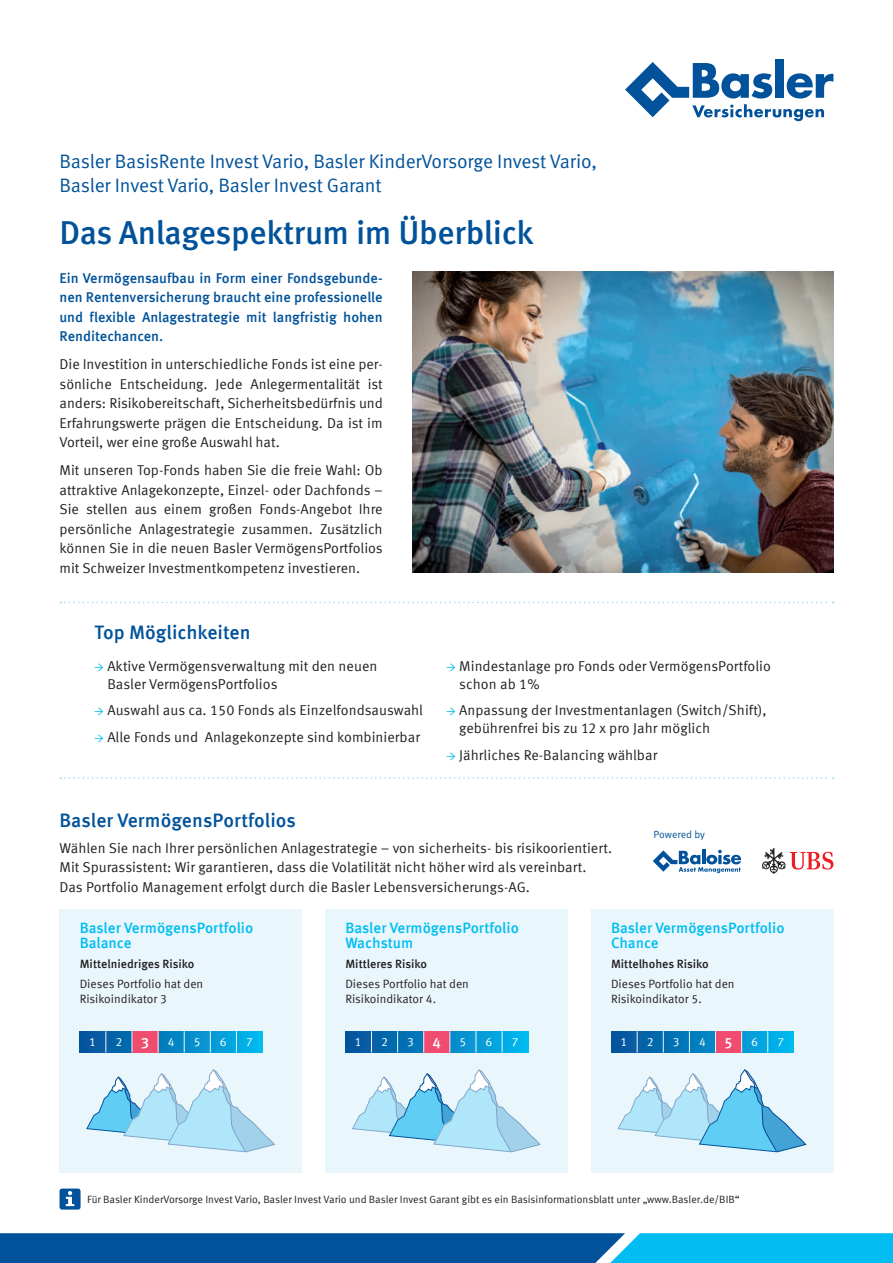
<style>
.page{position:relative;width:893px;height:1263px;background:#fff}
.page>*{position:absolute;margin:0;border:0;box-sizing:border-box;transform-origin:0 0}
._02_Headline{font:500 33px "Meta Pro";letter-spacing:-.01em;color:#01529a}
._01_Titel_Headline{font:19.5px/24px "Meta Pro Norm";letter-spacing:-.015em;color:#01529a}
._04_Copy{font:500 19.5px "Meta Offc";color:#01529a}
._04_Copy-2{font:500 15px/15px "Meta Offc";color:#01bdf2}
._04_Copy-3{font:500 15px "Meta Offc";color:#fff}
._04_Copy-4{font:14.25px/19.5px "Meta Offc Norm";color:#231f20}
._04_Copy-5{font:500 14.25px/19.5px "Meta Offc";color:#01529a;text-align:justify}
._04_Copy-6{font:12px/15px "Meta Offc Norm";color:#231f20}
._04_Copy-7{font:500 12px "Meta Offc";color:#231f20}
._04_Copy-8{font:12px "Meta Offc Norm";color:#fff}
._04_Copy-9{font:10.5px "Meta Offc Norm";color:#231f20}
.t1{font:10.35px "Meta Pro Norm";letter-spacing:-.005em;color:#01529a}
.s1{font-family:"Minion Pro";font-weight:600;color:#01bdf2}
</style>
<div class="page">
<svg style="left:0;top:1233px;width:893px;height:30px;background:#0675b6"></svg>
<img style="left:412px;top:272px;width:421px;height:301px">
<div style="left:775px;top:60px;width:9px;height:38px;background:#01529a"></div>
<svg style="left:625px;top:62px;width:208px;height:59px"></svg>
<div style="left:60px;top:1188px;width:21px;height:21px;background:#01529a;border-radius:3px"></div>
<svg style="left:66px;top:1191px;width:8px;height:15px"></svg>
<div style="left:60px;top:909px;width:242px;height:263px;background:#e9f7fd"></div>
<svg style="left:80px;top:1031px;width:183px;height:21px;background:#0587c5"></svg>
<div style="left:132px;top:1031px;width:26px;height:21px;background:#f04c6f"></div>
<svg style="left:105px;top:1031px;width:1px;height:21px"></svg>
<svg style="left:132px;top:1031px;width:1px;height:21px"></svg>
<svg style="left:158px;top:1031px;width:1px;height:21px"></svg>
<svg style="left:184px;top:1031px;width:1px;height:21px"></svg>
<svg style="left:210px;top:1031px;width:1px;height:21px"></svg>
<svg style="left:236px;top:1031px;width:1px;height:21px"></svg>
<div style="left:325px;top:909px;width:243px;height:263px;background:#e9f7fd"></div>
<svg style="left:345px;top:1031px;width:183px;height:21px;background:#0584c3"></svg>
<div style="left:424px;top:1031px;width:26px;height:21px;background:#f04c6f"></div>
<svg style="left:371px;top:1031px;width:1px;height:21px"></svg>
<svg style="left:397px;top:1031px;width:1px;height:21px"></svg>
<svg style="left:423px;top:1031px;width:1px;height:21px"></svg>
<svg style="left:449px;top:1031px;width:1px;height:21px"></svg>
<svg style="left:476px;top:1031px;width:1px;height:21px"></svg>
<svg style="left:502px;top:1031px;width:1px;height:21px"></svg>
<div style="left:591px;top:909px;width:242px;height:263px;background:#e9f7fd"></div>
<svg style="left:611px;top:1031px;width:183px;height:21px;background:#0382c1"></svg>
<div style="left:715px;top:1031px;width:27px;height:21px;background:#f04c6f"></div>
<svg style="left:637px;top:1031px;width:1px;height:21px"></svg>
<svg style="left:663px;top:1031px;width:1px;height:21px"></svg>
<svg style="left:689px;top:1031px;width:1px;height:21px"></svg>
<svg style="left:715px;top:1031px;width:1px;height:21px"></svg>
<svg style="left:741px;top:1031px;width:1px;height:21px"></svg>
<svg style="left:767px;top:1031px;width:1px;height:21px"></svg>
<svg style="left:60px;top:602px;width:774px;height:1px"></svg>
<svg style="left:60px;top:777px;width:774px;height:2px"></svg>
<svg style="left:87px;top:1069px;width:188px;height:83px"></svg>
<svg style="left:352px;top:1069px;width:189px;height:83px"></svg>
<svg style="left:618px;top:1069px;width:188px;height:83px"></svg>
<hr style="left:702px;top:849px;width:3px;height:15px;background:#01529a">
<svg style="left:653px;top:850px;width:88px;height:23px"></svg>
<svg style="left:762px;top:848px;width:71px;height:26px"></svg>
<p class="_01_Titel_Headline" style="left:60px;top:148px;width:539px">Basler BasisRente Invest Vario, Basler KinderVorsorge Invest Vario,<br>Basler Invest Vario, Basler Invest Garant</p>
<p class="_02_Headline" style="left:60px;top:207px;width:476px">Das Anlagespektrum im Überblick</p>
<p class="_04_Copy-5" style="left:60px;top:268px;width:325px">Ein Vermögensaufbau in Form einer Fondsgebunde&shy;nen Rentenversicherung braucht eine professionelle und flexible Anlagestrategie mit langfristig hohen Renditechancen.</p>
<p class="_04_Copy-4" style="left:60px;top:355px;width:325px;text-align:justify">Die Investition in unterschiedliche Fonds ist eine per&shy;sönliche Entscheidung. Jede Anlegermentalität ist anders: Risikobereitschaft, Sicherheitsbedürfnis und Erfahrungswerte prägen die Entscheidung. Da ist im Vorteil, wer eine große Auswahl hat.</p>
<p class="_04_Copy-4" style="left:60px;top:461px;width:325px;text-align:justify">Mit unseren Top-Fonds haben Sie die freie Wahl: Ob attraktive Anlagekonzepte, Einzel- oder Dachfonds – Sie stellen aus einem großen Fonds-Angebot Ihre persönliche Anlagestrategie zusammen. Zusätzlich können Sie in die neuen Basler VermögensPortfolios mit Schweizer Investmentkompetenz investieren.</p>
<p class="_04_Copy" style="left:95px;top:621px;width:157px">Top Möglichkeiten</p>
<p class="_04_Copy-4" style="left:107px;top:657px;width:272px;line-height:18px;text-indent:-13px"><span class="s1">→</span> Aktive Vermögensverwaltung mit den neuen<br>Basler VermögensPortfolios</p>
<p class="_04_Copy-4" style="left:95px;top:701px;width:330px"><span class="s1">→</span> Auswahl aus ca. 150 Fonds als Einzelfondsauswahl</p>
<p class="_04_Copy-4" style="left:95px;top:727px;width:327px"><span class="s1">→</span> Alle Fonds und Anlagekonzepte sind kombinierbar</p>
<p class="_04_Copy-4" style="left:459px;top:657px;width:313px;line-height:18px;text-indent:-13px"><span class="s1">→</span> Mindestanlage pro Fonds oder VermögensPortfolio schon ab 1%</p>
<p class="_04_Copy-4" style="left:459px;top:702px;width:309px;line-height:18px;text-indent:-13px"><span class="s1">→</span> Anpassung der Investmentanlagen (Switch/Shift), gebührenfrei bis zu 12 x pro Jahr möglich</p>
<p class="_04_Copy-4" style="left:446px;top:745px;width:212px"><span class="s1">→</span> Jährliches Re-Balancing wählbar</p>
<p class="_04_Copy" style="left:60px;top:809px;width:238px">Basler VermögensPortfolios</p>
<p class="_04_Copy-4" style="left:60px;top:838px;width:554px">Wählen Sie nach Ihrer persönlichen Anlagestrategie – von sicherheits- bis risikoorientiert.<br>Mit Spurassistent: Wir garantieren, dass die Volatilität nicht höher wird als vereinbart.<br>Das Portfolio Management erfolgt durch die Basler Lebensversicherungs-AG.</p>
<p class="t1" style="left:654px;top:827px;width:53px">Powered by</p>
<p class="_04_Copy-2" style="left:80px;top:921px;width:175px">Basler VermögensPortfolio<br>Balance</p>
<p class="_04_Copy-7" style="left:80px;top:957px;width:116px">Mittelniedriges Risiko</p>
<p class="_04_Copy-6" style="left:80px;top:977px;width:125px">Dieses Portfolio hat den<br>Risikoindikator 3</p>
<p class="_04_Copy-8" style="left:89px;top:1035px;width:8px">1</p>
<p class="_04_Copy-8" style="left:115px;top:1035px;width:8px">2</p>
<p class="_04_Copy-3" style="left:141px;top:1033px;width:10px">3</p>
<p class="_04_Copy-8" style="left:168px;top:1035px;width:8px">4</p>
<p class="_04_Copy-8" style="left:194px;top:1035px;width:8px">5</p>
<p class="_04_Copy-8" style="left:220px;top:1035px;width:8px">6</p>
<p class="_04_Copy-8" style="left:246px;top:1035px;width:8px">7</p>
<p class="_04_Copy-2" style="left:345px;top:921px;width:175px">Basler VermögensPortfolio<br>Wachstum</p>
<p class="_04_Copy-7" style="left:345px;top:957px;width:83px">Mittleres Risiko</p>
<p class="_04_Copy-6" style="left:345px;top:977px;width:125px">Dieses Portfolio hat den<br>Risikoindikator 4.</p>
<p class="_04_Copy-8" style="left:355px;top:1035px;width:8px">1</p>
<p class="_04_Copy-8" style="left:381px;top:1035px;width:8px">2</p>
<p class="_04_Copy-8" style="left:407px;top:1035px;width:8px">3</p>
<p class="_04_Copy-3" style="left:432px;top:1033px;width:10px">4</p>
<p class="_04_Copy-8" style="left:459px;top:1035px;width:8px">5</p>
<p class="_04_Copy-8" style="left:486px;top:1035px;width:8px">6</p>
<p class="_04_Copy-8" style="left:512px;top:1035px;width:8px">7</p>
<p class="_04_Copy-2" style="left:611px;top:921px;width:175px">Basler VermögensPortfolio<br>Chance</p>
<p class="_04_Copy-7" style="left:611px;top:957px;width:99px">Mittelhohes Risiko</p>
<p class="_04_Copy-6" style="left:611px;top:977px;width:125px">Dieses Portfolio hat den<br>Risikoindikator 5.</p>
<p class="_04_Copy-8" style="left:620px;top:1035px;width:8px">1</p>
<p class="_04_Copy-8" style="left:647px;top:1035px;width:8px">2</p>
<p class="_04_Copy-8" style="left:673px;top:1035px;width:8px">3</p>
<p class="_04_Copy-8" style="left:699px;top:1035px;width:8px">4</p>
<p class="_04_Copy-3" style="left:724px;top:1033px;width:10px">5</p>
<p class="_04_Copy-8" style="left:751px;top:1035px;width:8px">6</p>
<p class="_04_Copy-8" style="left:778px;top:1035px;width:8px">7</p>
<p class="_04_Copy-9" style="left:87px;top:1193px;width:654px">Für Basler KinderVorsorge Invest Vario, Basler Invest Vario und Basler Invest Garant gibt es ein Basisinformationsblatt unter „www.Basler.de/BIB“</p>
</div>
